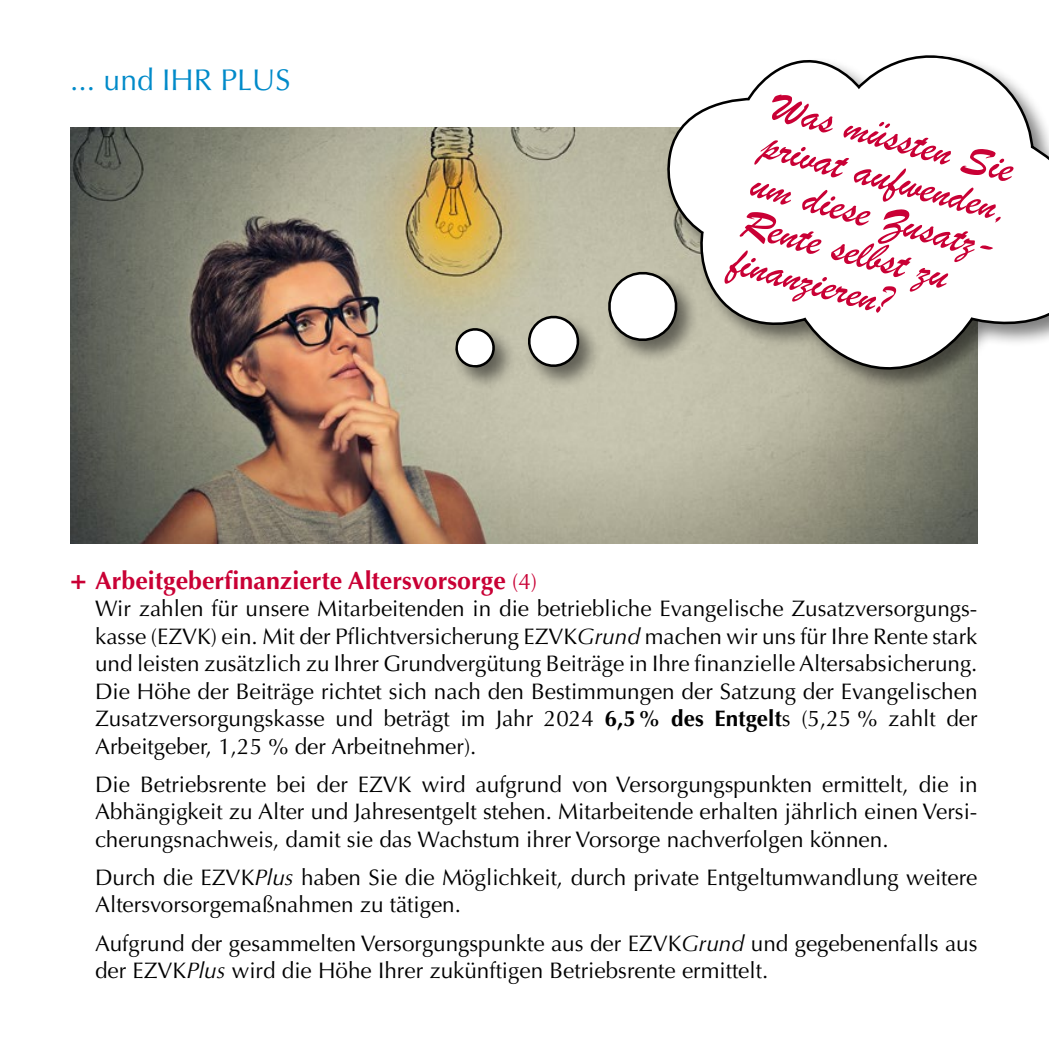
<style>
.page{position:relative;width:1049px;height:1049px;background:#fff}
.page>*{position:absolute;margin:0;border:0;box-sizing:border-box;transform-origin:0 0}
.t1{font:44.25px/40px "Brush Script";color:#c90035}
.t2{font:30px "Optima LT Pro";color:#008ac9}
.t3{font:700 25px "Optima LT Pro";color:#c90035}
.t4{font:22.5px/27.5px "Optima LT Pro";color:#000;text-align:justify}
.s1{font-size:27.5px}
.s2{font-weight:400;font-size:22.5px}
.s3{font-style:italic}
.s4{font-weight:700}
</style>
<div class="page">
<img style="left:70px;top:128px;width:907px;height:416px">
<div style="left:452px;top:52px;width:597px;height:341px;background:#000;opacity:.5"></div>
<svg style="left:605px;top:265px;width:56px;height:83px"></svg>
<svg style="left:526px;top:310px;width:59px;height:62px"></svg>
<svg style="left:661px;top:52px;width:388px;height:321px"></svg>
<svg style="left:454px;top:323px;width:45px;height:49px"></svg>
<h2 class="t2" style="left:70px;top:61px;width:222px">... und IHR PLUS</h2>
<h1 class="t1" style="left:778px;top:86px;width:258px;rotate:15deg">Was müssten Sie privat aufwenden, um diese Zusatz-<br>Rente selbst zu finanzieren?</h1>
<p class="t3" style="left:70px;top:564px;width:468px"><span class="s1">+</span> Arbeitgeberfinanzierte Altersvorsorge <span class="s2">(4)</span></p>
<p class="t4" style="left:95px;top:595px;width:884px">Wir zahlen für unsere Mitarbeitenden in die betriebliche Evangelische Zusatzversorgungs&shy;kasse (EZVK) ein. Mit der Pflichtversicherung EZVK<span class="s3">Grund</span> machen wir uns für Ihre Rente stark und leisten zusätzlich zu Ihrer Grundvergütung Beiträge in Ihre finanzielle Altersabsicherung.<br>Die Höhe der Beiträge richtet sich nach den Bestimmungen der Satzung der Evangelischen Zusatzversorgungskasse und beträgt im Jahr 2024 <span class="s4">6,5% des Entgelt</span>s (5,25 % zahlt der Arbeitgeber, 1,25 % der Arbeitnehmer).</p>
<p class="t4" style="left:95px;top:770px;width:884px">Die Betriebsrente bei der EZVK wird aufgrund von Versorgungspunkten ermittelt, die in Abhängigkeit zu Alter und Jahresentgelt stehen. Mitarbeitende erhalten jährlich einen Versi&shy;cherungsnachweis, damit sie das Wachstum ihrer Vorsorge nachverfolgen können.</p>
<p class="t4" style="left:95px;top:864px;width:884px">Durch die EZVK<span class="s3">Plus</span> haben Sie die Möglichkeit, durch private Entgeltumwandlung weitere<br>Altersvorsorgemaßnahmen zu tätigen.</p>
<p class="t4" style="left:95px;top:929px;width:884px">Aufgrund der gesammelten Versorgungspunkte aus der EZVK<span class="s3">Grund</span> und gegebenenfalls aus der EZVK<span class="s3">Plus</span> wird die Höhe Ihrer zukünftigen Betriebsrente ermittelt.</p>
</div>
